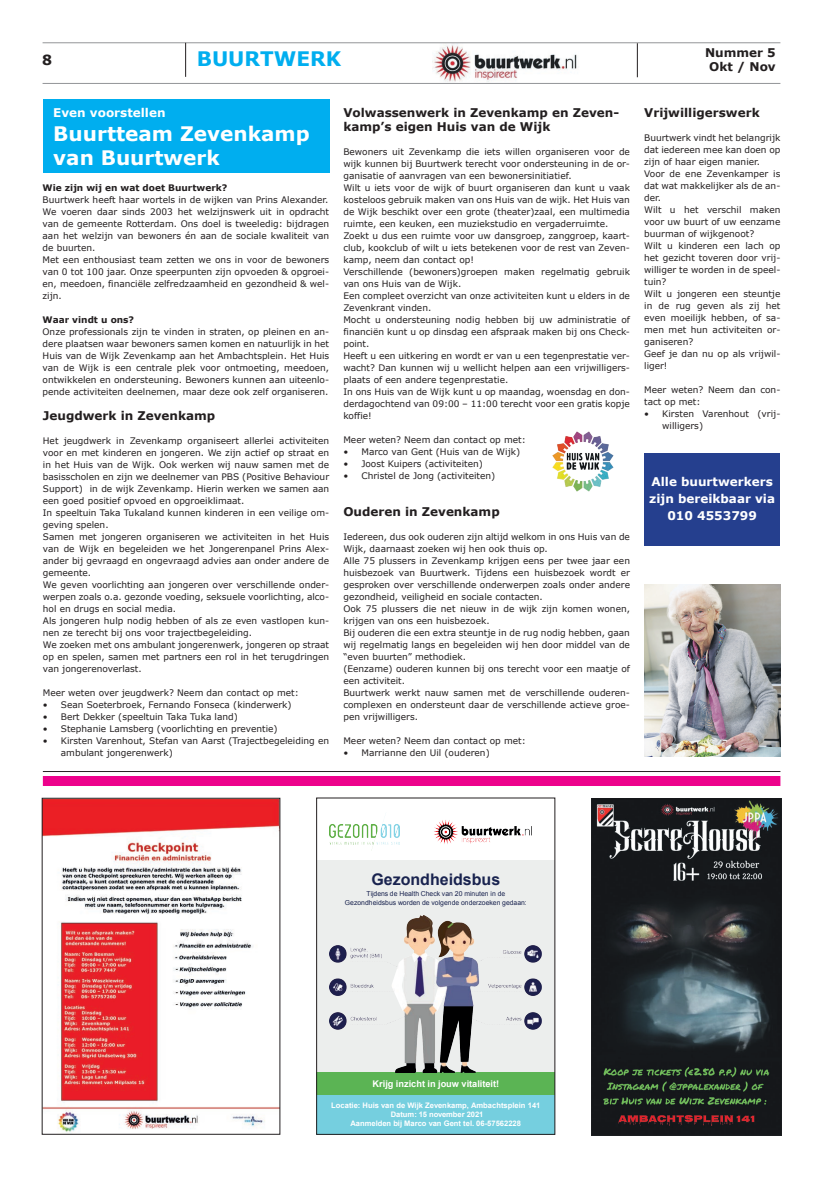
<style>
.page{position:relative;width:823px;height:1191px;background:#fff}
.page>*{position:absolute;margin:0;border:0;box-sizing:border-box;transform-origin:0 0}
.t1{font:700 20px/24px "Verdana";color:#fff}
.t2{font:700 20px "Verdana";color:#00aeef}
.t3{font:700 16px "Arial";color:#19234f}
.t4{font:700 14px "Verdana";color:#231f20}
.t5{font:700 12px/14.4px "Verdana";color:#231f20}
.t6{font:700 12px/17px "Verdana";color:#fff;text-align:center}
.t7{font:700 9.2px "Arial";color:#fff}
.t8{font:9px/12px "Verdana";color:#231f20}
.t9{font:700 9px "Verdana";color:#231f20}
.t10{font:700 7.6px/9.1px "Arial";color:#fff;text-align:center}
.t11{font:6.8px/8.8px "Arial";color:#19234f;text-align:center}
</style>
<div class="page">
<hr style="left:43px;top:771px;width:737px;height:1px;background:#231f20">
<div style="left:43px;top:776px;width:737px;height:10px;background:#ed028c"></div>
<div style="left:43px;top:99px;width:286px;height:74px;background:#00aeef"></div>
<div style="left:643px;top:454px;width:136px;height:92px;background:#253f8e"></div>
<img style="left:432px;top:44px;width:145px;height:39px">
<img style="left:44px;top:800px;width:234px;height:332px">
<img style="left:591px;top:798px;width:190px;height:337px">
<div style="left:316px;top:859px;width:238px;height:235px;background:#eceeed"></div>
<div style="left:316px;top:1094px;width:238px;height:40px;background:#75cfdf"></div>
<div style="left:316px;top:1072px;width:238px;height:22px;background:#5bb454"></div>
<img style="left:329px;top:916px;width:212px;height:156px">
<img style="left:330px;top:824px;width:69px;height:27px">
<img style="left:434px;top:820px;width:96px;height:24px">
<img style="left:644px;top:584px;width:135px;height:172px">
<img style="left:552px;top:431px;width:62px;height:61px">
<hr style="left:43px;top:43px;width:737px;height:1px;background:#939598">
<hr style="left:43px;top:83px;width:737px;height:1px;background:#939598">
<hr style="left:185px;top:43px;width:1px;height:34px;background:#231f20">
<hr style="left:636px;top:43px;width:1px;height:34px;background:#231f20">
<h3 class="t4" style="left:42px;top:50px;width:11px">8</h3>
<h1 class="t2" style="left:197px;top:46px;width:146px">BUURTWERK</h1>
<h3 class="t6" style="left:53px;top:104px;width:114px">Even voorstellen</h3>
<h1 class="t1" style="left:53px;top:122px;width:258px">Buurtteam Zevenkamp van Buurtwerk</h1>
<p class="t9" style="left:43px;top:182px;width:186px">Wie zijn wij en wat doet Buurtwerk?</p>
<p class="t8" style="left:43px;top:194px;width:288px">Buurtwerk heeft haar wortels in de wijken van Prins Alexander.<br>We voeren daar sinds 2003 het welzijnswerk uit in opdracht van de gemeente Rotterdam. Ons doel is tweeledig: bijdragen aan het welzijn van bewoners én aan de sociale kwaliteit van de buurten.<br>Met een enthousiast team zetten we ons in voor de bewoners van 0 tot 100 jaar. Onze speerpunten zijn opvoeden &amp; opgroei&shy;en, meedoen, financiële zelfredzaamheid en gezondheid &amp; wel&shy;zijn.</p>
<p class="t9" style="left:43px;top:314px;width:93px">Waar vindt u ons?</p>
<p class="t8" style="left:43px;top:326px;width:288px;text-align:justify">Onze professionals zijn te vinden in straten, op pleinen en an&shy;dere plaatsen waar bewoners samen komen en natuurlijk in het Huis van de Wijk Zevenkamp aan het Ambachtsplein. Het Huis van de Wijk is een centrale plek voor ontmoeting, meedoen, ontwikkelen en ondersteuning. Bewoners kunnen aan uiteenlo&shy;pende activiteiten deelnemen, maar deze ook zelf organiseren.</p>
<h3 class="t5" style="left:43px;top:409px;width:174px">Jeugdwerk in Zevenkamp</h3>
<p class="t8" style="left:43px;top:435px;width:288px">Het jeugdwerk in Zevenkamp organiseert allerlei activiteiten voor en met kinderen en jongeren. We zijn actief op straat en in het Huis van de Wijk. Ook werken wij nauw samen met de basisscholen en zijn we deelnemer van PBS (Positive Behaviour Support) in de wijk Zevenkamp. Hierin werken we samen aan een goed positief opvoed en opgroeiklimaat.<br>In speeltuin Taka Tukaland kunnen kinderen in een veilige om&shy;geving spelen.<br>Samen met jongeren organiseren we activiteiten in het Huis van de Wijk en begeleiden we het Jongerenpanel Prins Alex&shy;ander bij gevraagd en ongevraagd advies aan onder andere de gemeente.<br>We geven voorlichting aan jongeren over verschillende onder&shy;werpen zoals o.a. gezonde voeding, seksuele voorlichting, alco&shy;hol en drugs en social media.<br>Als jongeren hulp nodig hebben of als ze even vastlopen kun&shy;nen ze terecht bij ons voor trajectbegeleiding.<br>We zoeken met ons ambulant jongerenwerk, jongeren op straat op en spelen, samen met partners een rol in het terugdringen van jongerenoverlast.</p>
<p class="t8" style="left:43px;top:687px;width:257px">Meer weten over jeugdwerk? Neem dan contact op met:</p>
<p class="t8" style="left:43px;top:699px;width:250px">• Sean Soeterbroek, Fernando Fonseca (kinderwerk)</p>
<p class="t8" style="left:43px;top:711px;width:196px">• Bert Dekker (speeltuin Taka Tuka land)</p>
<p class="t8" style="left:43px;top:723px;width:236px">• Stephanie Lamsberg (voorlichting en preventie)</p>
<p class="t8" style="left:61px;top:735px;width:270px;text-indent:-18px">• Kirsten Varenhout, Stefan van Aarst (Trajectbegeleiding en ambulant jongerenwerk)</p>
<h3 class="t5" style="left:343px;top:105px;width:277px">Volwassenwerk in Zevenkamp en Zeven&shy;kamp’s eigen Huis van de Wijk</h3>
<p class="t8" style="left:343px;top:146px;width:288px">Bewoners uit Zevenkamp die iets willen organiseren voor de wijk kunnen bij Buurtwerk terecht voor ondersteuning in de or&shy;ganisatie of aanvragen van een bewonersinitiatief.<br>Wilt u iets voor de wijk of buurt organiseren dan kunt u vaak kosteloos gebruik maken van ons Huis van de wijk. Het Huis van de Wijk beschikt over een grote (theater)zaal, een multimedia ruimte, een keuken, een muziekstudio en vergaderruimte.<br>Zoekt u dus een ruimte voor uw dansgroep, zanggroep, kaart&shy;club, kookclub of wilt u iets betekenen voor de rest van Zeven&shy;kamp, neem dan contact op!<br>Verschillende (bewoners)groepen maken regelmatig gebruik van ons Huis van de Wijk.<br>Een compleet overzicht van onze activiteiten kunt u elders in de Zevenkrant vinden.<br>Mocht u ondersteuning nodig hebben bij uw administratie of financiën kunt u op dinsdag een afspraak maken bij ons Check&shy;point.<br>Heeft u een uitkering en wordt er van u een tegenprestatie ver&shy;wacht? Dan kunnen wij u wellicht helpen aan een vrijwilligers&shy;plaats of een andere tegenprestatie.<br>In ons Huis van de Wijk kunt u op maandag, woensdag en don&shy;derdagochtend van 09:00 – 11:00 terecht voor een gratis kopje koffie!</p>
<p class="t8" style="left:343px;top:434px;width:184px">Meer weten? Neem dan contact op met:</p>
<p class="t8" style="left:343px;top:446px;width:178px">• Marco van Gent (Huis van de Wijk)</p>
<p class="t8" style="left:343px;top:458px;width:141px">• Joost Kuipers (activiteiten)</p>
<p class="t8" style="left:343px;top:470px;width:153px">• Christel de Jong (activiteiten)</p>
<h3 class="t5" style="left:343px;top:505px;width:158px">Ouderen in Zevenkamp</h3>
<p class="t8" style="left:343px;top:531px;width:288px">Iedereen, dus ook ouderen zijn altijd welkom in ons Huis van de Wijk, daarnaast zoeken wij hen ook thuis op.<br>Alle 75 plussers in Zevenkamp krijgen eens per twee jaar een huisbezoek van Buurtwerk. Tijdens een huisbezoek wordt er gesproken over verschillende onderwerpen zoals onder andere gezondheid, veiligheid en sociale contacten.<br>Ook 75 plussers die net nieuw in de wijk zijn komen wonen, krijgen van ons een huisbezoek.<br>Bij ouderen die een extra steuntje in de rug nodig hebben, gaan wij regelmatig langs en begeleiden wij hen door middel van de “even buurten” methodiek.<br>(Eenzame) ouderen kunnen bij ons terecht voor een maatje of een activiteit.<br>Buurtwerk werkt nauw samen met de verschillende ouderen&shy;complexen en ondersteunt daar de verschillende actieve groe&shy;pen vrijwilligers.</p>
<p class="t8" style="left:343px;top:735px;width:184px">Meer weten? Neem dan contact op met:</p>
<p class="t8" style="left:343px;top:747px;width:148px">• Marrianne den Uil (ouderen)</p>
<h3 class="t5" style="left:704px;top:46px;width:72px;text-align:center">Nummer 5<br>Okt / Nov</h3>
<h3 class="t5" style="left:643px;top:105px;width:117px">Vrijwilligerswerk</h3>
<p class="t8" style="left:643px;top:132px;width:138px">Buurtwerk vindt het belangrijk dat iedereen mee kan doen op zijn of haar eigen manier.<br>Voor de ene Zevenkamper is dat wat makkelijker als de an&shy;der.<br>Wilt u het verschil maken voor uw buurt of uw eenzame buurman of wijkgenoot?<br>Wilt u kinderen een lach op het gezicht toveren door vrij&shy;williger te worden in de speel&shy;tuin?<br>Wilt u jongeren een steuntje in de rug geven als zij het even moeilijk hebben, of sa&shy;men met hun activiteiten or&shy;ganiseren?<br>Geef je dan nu op als vrijwil&shy;liger!</p>
<p class="t8" style="left:643px;top:384px;width:138px">Meer weten? Neem dan con&shy;tact op met:</p>
<p class="t8" style="left:661px;top:408px;width:120px;text-indent:-18px">• Kirsten Varenhout (vrij&shy;willigers)</p>
<h3 class="t6" style="left:649px;top:473px;width:127px">Alle buurtwerkers zijn bereikbaar via<br>010 4553799</h3>
<h2 class="t3" style="left:371px;top:868px;width:130px">Gezondheidsbus</h2>
<p class="t11" style="left:345px;top:889px;width:183px">Tijdens de Health Check van 20 minuten in de<br>Gezondheidsbus worden de volgende onderzoeken gedaan:</p>
<p class="t7" style="left:372px;top:1077px;width:128px">Krijg inzicht in jouw vitaliteit!</p>
<p class="t10" style="left:331px;top:1101px;width:210px">Locatie: Huis van de Wijk Zevenkamp, Ambachtsplein 141<br>Datum: 15 november 2021<br>Aanmelden bij Marco van Gent tel. 06-57562228</p>
</div>
